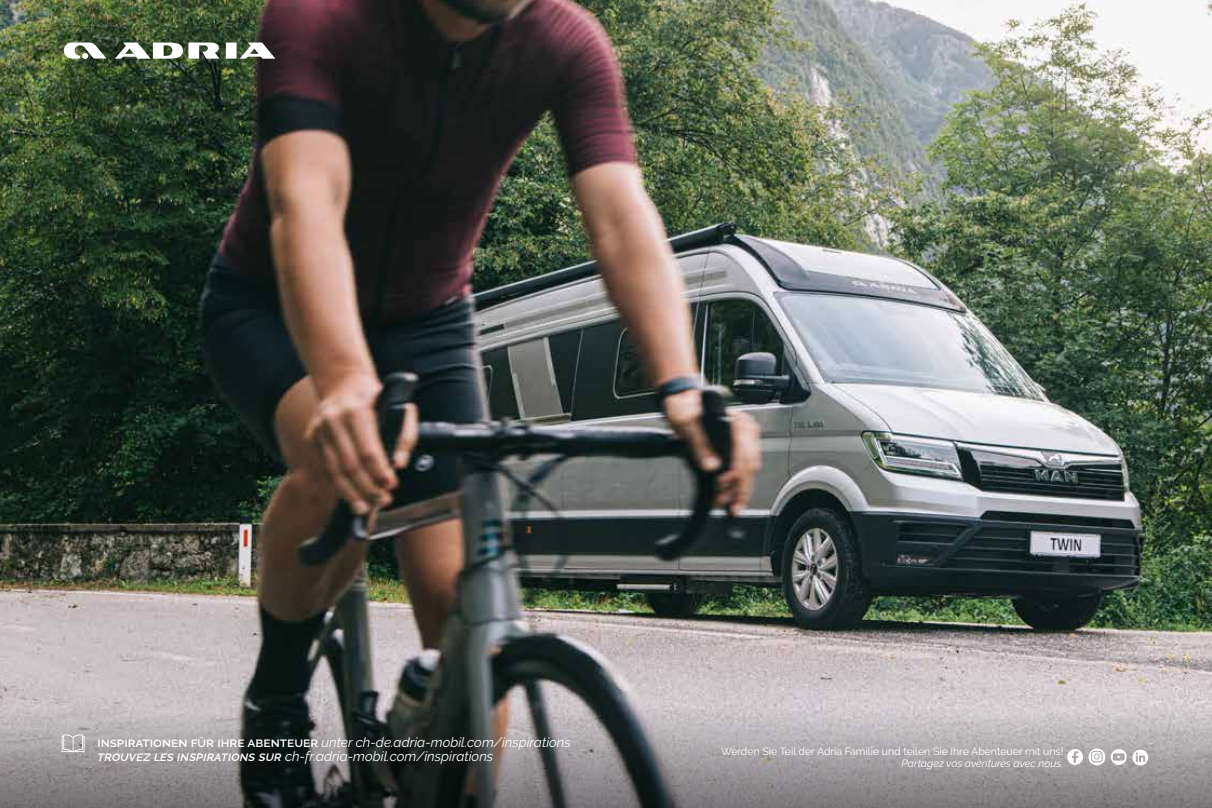
<style>
.page{position:relative;width:1212px;height:808px;background:#fff}
.page>*{position:absolute;margin:0;border:0;box-sizing:border-box;transform-origin:0 0}
.t1{font:italic 13.5px/13.5px "Raleway";color:#fff}
.t2{font:10.5px "Raleway";color:#fff}
.t3{font:italic 10.5px "Raleway";color:#fff}
.s1{font-weight:600;font-style:normal}
.s2{font-weight:600;font-style:normal;font-size:10.95px}
.s3{font-weight:600}
</style>
<div class="page">
<img style="left:0;top:0;width:1212px;height:638px">
<svg style="left:0;top:638px;width:1212px;height:170px;background:#908d8f"></svg>
<svg style="left:64px;top:43px;width:42px;height:16px"></svg>
<svg style="left:115px;top:43px;width:160px;height:16px"></svg>
<svg style="left:1067px;top:748px;width:38px;height:17px"></svg>
<svg style="left:62px;top:734px;width:22px;height:18px"></svg>
<svg style="left:1111px;top:749px;width:37px;height:16px"></svg>
<p class="t1" style="left:97px;top:735px;width:475px"><span class="s1">inspirationen f</span><span class="s2">Ü</span><span class="s1">r ihre abenteuer</span> unter ch-de.adria-mobil.com/inspirations <span class="s3">trouvez les inspirations sur</span> ch-fr.adria-mobil.com/inspirations</p>
<p class="t2" style="left:721px;top:745px;width:344px">Werden Sie Teil der Adria Familie und teilen Sie Ihre Abenteuer mit uns!</p>
<p class="t3" style="left:901px;top:757px;width:163px">Partagez vos aventures avec nous.</p>
</div>
